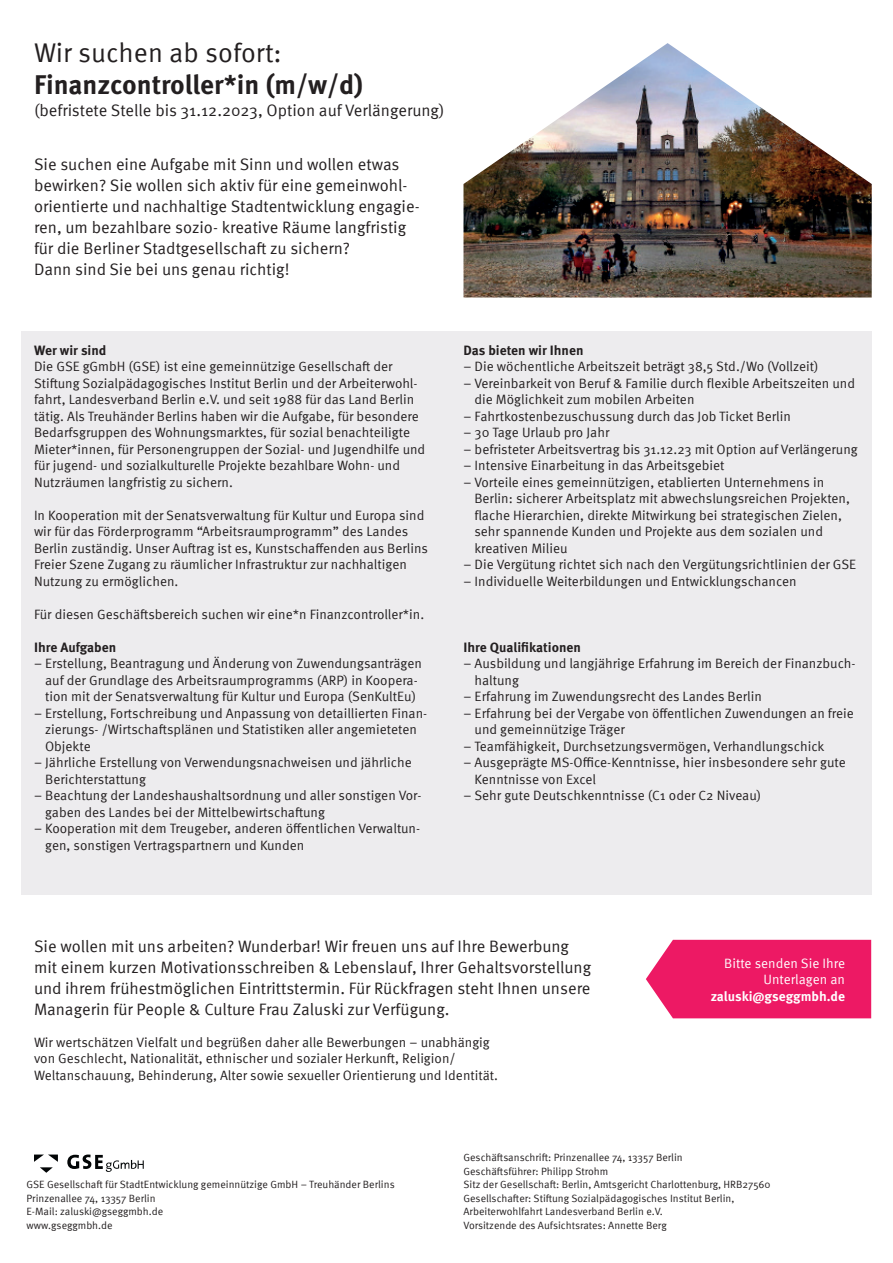
<style>
.page{position:relative;width:893px;height:1263px;background:#fff}
.page>*{position:absolute;margin:0;border:0;box-sizing:border-box;transform-origin:0 0}
.t1{font:700 27px "Meta Pro";color:#231f20}
.t2{font:27px "Meta Pro";color:#231f20}
.t3{font:16.5px/21px "Meta Pro";color:#231f20}
.t4{font:13.5px/16.5px "Meta Pro";color:#231f20}
.t5{font:700 13.5px "Meta Pro";color:#231f20}
.t6{font:13.5px/16.5px "Meta Pro";color:#fff;text-align:right}
.t7{font:700 13.5px "Meta Pro";letter-spacing:-.005em;color:#fff}
.t8{font:10.5px/13.5px "Meta Pro";color:#231f20}
</style>
<div class="page">
<div style="left:21px;top:332px;width:851px;height:563px;background:#edecee"></div>
<svg style="left:34px;top:1154px;width:24px;height:19px"></svg>
<svg style="left:67px;top:1154px;width:77px;height:18px"></svg>
<img style="left:463px;top:43px;width:409px;height:254px">
<div style="left:646px;top:940px;width:225px;height:78px;background:#ed1964"></div>
<h1 class="t2" style="left:34px;top:32px;width:249px">Wir suchen ab sofort:</h1>
<h1 class="t1" style="left:34px;top:63px;width:330px">Finanzcontroller*in (m/w/d)</h1>
<p class="t3" style="left:34px;top:99px;width:412px">(befristete Stelle bis 31.12.2023, Option auf Verlängerung)</p>
<p class="t3" style="left:34px;top:153px;width:387px">Sie suchen eine Aufgabe mit Sinn und wollen etwas bewirken? Sie wollen sich aktiv für eine gemeinwohl&shy;orientierte und nachhaltige Stadtentwicklung engagie&shy;ren, um bezahlbare sozio- kreative Räume langfristig für die Berliner Stadtgesellschaft zu sichern?<br>Dann sind Sie bei uns genau richtig!</p>
<p class="t5" style="left:34px;top:339px;width:74px">Wer wir sind</p>
<p class="t4" style="left:34px;top:357px;width:393px">Die GSE gGmbH (GSE) ist eine gemeinnützige Gesellschaft der Stiftung Sozialpädagogisches Institut Berlin und der Arbeiterwohl&shy;fahrt, Landesverband Berlin e.V. und seit 1988 für das Land Berlin tätig. Als Treuhänder Berlins haben wir die Aufgabe, für besondere Bedarfsgruppen des Wohnungsmarktes, für sozial benachteiligte Mieter*innen, für Personengruppen der Sozial- und Jugendhilfe und für jugend- und sozialkulturelle Projekte bezahlbare Wohn- und Nutzräumen langfristig zu sichern.</p>
<p class="t4" style="left:34px;top:506px;width:396px">In Kooperation mit der Senatsverwaltung für Kultur und Europa sind wir für das Förderprogramm “Arbeitsraumprogramm” des Landes Berlin zuständig. Unser Auftrag ist es, Kunstschaffenden aus Berlins Freier Szene Zugang zu räumlicher Infrastruktur zur nachhaltigen Nutzung zu ermöglichen.</p>
<p class="t4" style="left:34px;top:605px;width:392px">Für diesen Geschäftsbereich suchen wir eine*n Finanzcontroller*in.</p>
<p class="t5" style="left:34px;top:636px;width:84px">Ihre Aufgaben</p>
<p class="t4" style="left:34px;top:654px;width:389px;text-align:center">– Erstellung, Beantragung und Änderung von Zuwendungsanträgen auf der Grundlage des Arbeitsraumprogramms (ARP) in Koopera&shy;tion mit der Senatsverwaltung für Kultur und Europa (SenKultEu)</p>
<p class="t4" style="left:45px;top:704px;width:384px;text-indent:-11px">– Erstellung, Fortschreibung und Anpassung von detaillierten Finan&shy;zierungs- /Wirtschaftsplänen und Statistiken aller angemieteten<br>Objekte</p>
<p class="t4" style="left:45px;top:753px;width:368px;text-indent:-11px">– Jährliche Erstellung von Verwendungsnachweisen und jährliche<br>Berichterstattung</p>
<p class="t4" style="left:45px;top:786px;width:378px;text-indent:-11px">– Beachtung der Landeshaushaltsordnung und aller sonstigen Vor&shy;gaben des Landes bei der Mittelbewirtschaftung</p>
<p class="t4" style="left:45px;top:819px;width:376px;text-indent:-11px">– Kooperation mit dem Treugeber, anderen öffentlichen Verwaltun&shy;gen, sonstigen Vertragspartnern und Kunden</p>
<p class="t5" style="left:463px;top:339px;width:122px">Das bieten wir Ihnen</p>
<p class="t4" style="left:463px;top:357px;width:357px">– Die wöchentliche Arbeitszeit beträgt 38,5 Std./Wo (Vollzeit)</p>
<p class="t4" style="left:474px;top:374px;width:382px;text-indent:-11px">– Vereinbarkeit von Beruf &amp; Familie durch flexible Arbeitszeiten und die Möglichkeit zum mobilen Arbeiten</p>
<p class="t4" style="left:463px;top:407px;width:329px">– Fahrtkostenbezuschussung durch das Job Ticket Berlin</p>
<p class="t4" style="left:463px;top:423px;width:147px">– 30 Tage Urlaub pro Jahr</p>
<p class="t4" style="left:463px;top:440px;width:396px">– befristeter Arbeitsvertrag bis 31.12.23 mit Option auf Verlängerung</p>
<p class="t4" style="left:463px;top:456px;width:262px">– Intensive Einarbeitung in das Arbeitsgebiet</p>
<p class="t4" style="left:474px;top:473px;width:377px;text-indent:-11px">– Vorteile eines gemeinnützigen, etablierten Unternehmens in Berlin: sicherer Arbeitsplatz mit abwechslungsreichen Projekten, flache Hierarchien, direkte Mitwirkung bei strategischen Zielen, sehr spannende Kunden und Projekte aus dem sozialen und kreativen Milieu</p>
<p class="t4" style="left:463px;top:555px;width:394px">– Die Vergütung richtet sich nach den Vergütungsrichtlinien der GSE</p>
<p class="t4" style="left:463px;top:572px;width:335px">– Individuelle Weiterbildungen und Entwicklungschancen</p>
<p class="t5" style="left:463px;top:636px;width:119px">Ihre Qualifikationen</p>
<p class="t4" style="left:475px;top:654px;width:382px;text-indent:-11px">– Ausbildung und langjährige Erfahrung im Bereich der Finanzbuch&shy;haltung</p>
<p class="t4" style="left:463px;top:687px;width:300px">– Erfahrung im Zuwendungsrecht des Landes Berlin</p>
<p class="t4" style="left:475px;top:704px;width:381px;text-indent:-11px">– Erfahrung bei der Vergabe von öffentlichen Zuwendungen an freie und gemeinnützige Träger</p>
<p class="t4" style="left:463px;top:737px;width:363px">– Teamfähigkeit, Durchsetzungsvermögen, Verhandlungschick</p>
<p class="t4" style="left:475px;top:753px;width:373px;text-indent:-11px">– Ausgeprägte MS-Office-Kenntnisse, hier insbesondere sehr gute<br>Kenntnisse von Excel</p>
<p class="t4" style="left:463px;top:786px;width:299px">– Sehr gute Deutschkenntnisse (C1 oder C2 Niveau)</p>
<p class="t3" style="left:34px;top:935px;width:559px">Sie wollen mit uns arbeiten? Wunderbar! Wir freuen uns auf Ihre Bewerbung mit einem kurzen Motivationsschreiben &amp; Lebenslauf, Ihrer Gehaltsvorstellung und ihrem frühestmöglichen Eintrittstermin. Für Rückfragen steht Ihnen unsere Managerin für People &amp; Culture Frau Zaluski zur Verfügung.</p>
<p class="t4" style="left:34px;top:1033px;width:465px">Wir wertschätzen Vielfalt und begrüßen daher alle Bewerbungen – unabhängig von Geschlecht, Nationalität, ethnischer und sozialer Herkunft, Religion/<br>Weltanschauung, Behinderung, Alter sowie sexueller Orientierung und Identität.</p>
<p class="t6" style="left:724px;top:954px;width:122px">Bitte senden Sie Ihre<br>Unterlagen an</p>
<p class="t7" style="left:711px;top:985px;width:136px">zaluski@gseggmbh.de</p>
<p class="t8" style="left:27px;top:1177px;width:370px">GSE Gesellschaft für StadtEntwicklung gemeinnützige GmbH – Treuhänder Berlins Prinzenallee 74, 13357 Berlin<br>E-Mail: zaluski@gseggmbh.de<br>www.gseggmbh.de</p>
<p class="t8" style="left:463px;top:1150px;width:309px">Geschäftsanschrift: Prinzenallee 74, 13357 Berlin<br>Geschäftsführer: Philipp Strohm<br>Sitz der Gesellschaft: Berlin, Amtsgericht Charlottenburg, HRB27560<br>Gesellschafter: Stiftung Sozialpädagogisches Institut Berlin, Arbeiterwohlfahrt Landesverband Berlin e.V.<br>Vorsitzende des Aufsichtsrates: Annette Berg</p>
</div>
